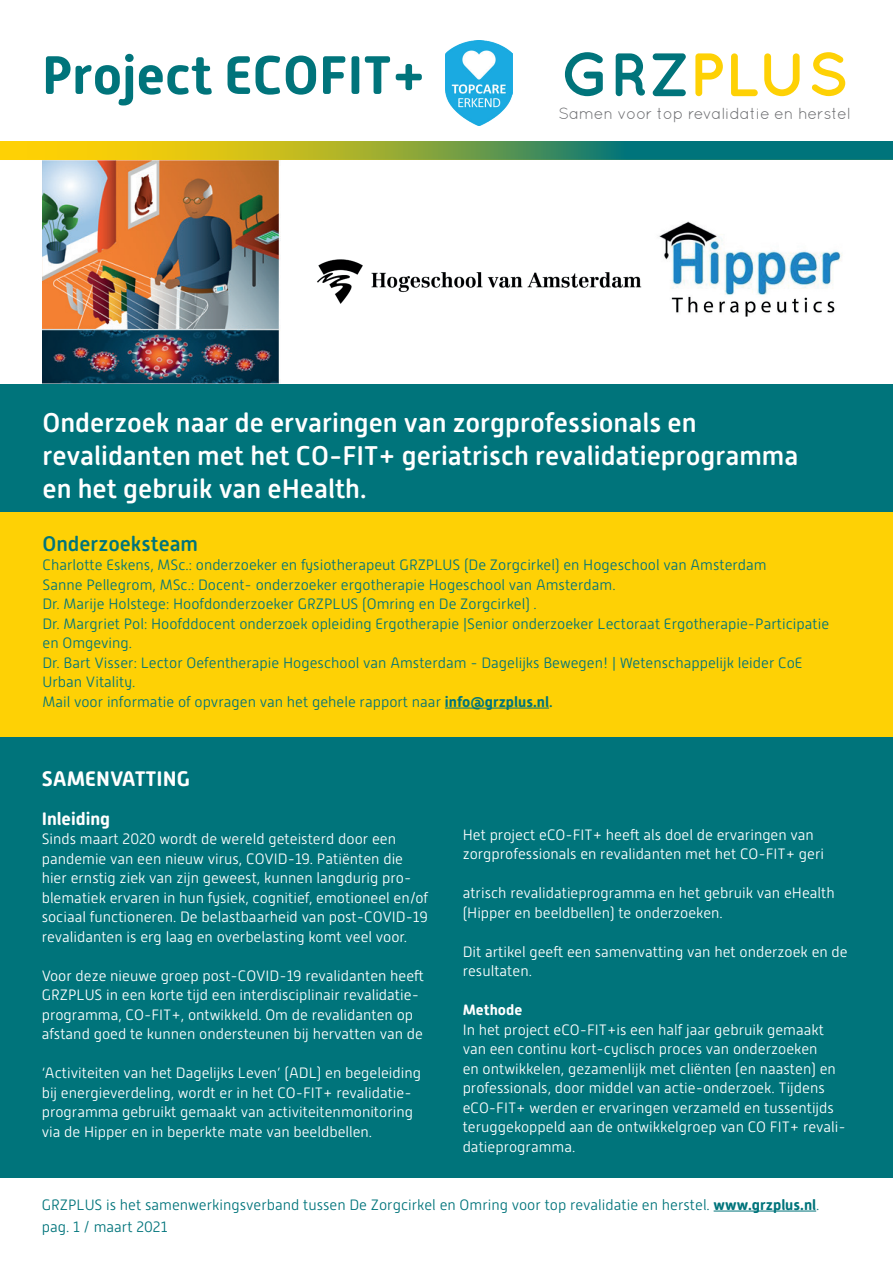
<style>
.page{position:relative;width:893px;height:1263px;background:#fff}
.page>*{position:absolute;margin:0;border:0;box-sizing:border-box;transform-origin:0 0}
.t1{font:700 61.05px "Quicksand";color:#fed105}
.t2{font:700 54px "Alwyn New Rounded";color:#00747b}
.t3{font:500 27px/33px "Alwyn New Rounded";color:#fff}
.t4{font:500 21px "Alwyn New Rounded";color:#00747b}
.t5{font:700 21px "Alwyn New Rounded";color:#fff}
.t6{font:700 18px "Alwyn New Rounded";color:#fff}
.t7{font:16.05px "Quicksand";letter-spacing:-.015em;color:#6c6d70}
.t8{font:300 15px/19.5px "Alwyn New Rounded";color:#fff}
.t9{font:300 15px/19.5px "Alwyn New Rounded";color:#00747b}
.t10{font:700 15px "Alwyn New Rounded";color:#fff}
.s1{color:#00747b}
.s2{font-weight:700}
.s3{font-weight:500}
</style>
<div class="page">
<img style="left:43px;top:161px;width:238px;height:224px">
<svg style="left:0;top:141px;width:893px;height:18px;background:#759e43"></svg>
<div style="left:0;top:385px;width:893px;height:793px;background:#00747b"></div>
<img style="left:659px;top:221px;width:184px;height:96px">
<img style="left:317px;top:259px;width:325px;height:45px">
<img style="left:446px;top:41px;width:67px;height:84px">
<div style="left:0;top:512px;width:893px;height:224px;background:#fed105"></div>
<hr style="left:445px;top:708px;width:104px;height:1px;background:#00747b">
<hr style="left:714px;top:1211px;width:102px;height:1px;background:#00747b">
<h2 class="t2" style="left:42px;top:44px;width:386px">Project ECOFIT+</h2>
<h1 class="t1" style="left:560px;top:38px;width:289px"><span class="s1">GRZ</span>PLUS</h1>
<p class="t7" style="left:559px;top:104px;width:294px">Samen voor top revalidatie en herstel</p>
<h3 class="t3" style="left:43px;top:406px;width:757px">Onderzoek naar de ervaringen van zorgprofessionals en revalidanten met het CO-FIT+ geriatrisch revalidatieprogramma en het gebruik van eHealth.</h3>
<h3 class="t4" style="left:43px;top:531px;width:157px">Onderzoeksteam</h3>
<p class="t9" style="left:43px;top:555px;width:788px">Charlotte Eskens, MSc.: onderzoeker en fysiotherapeut GRZPLUS (De Zorgcirkel) en Hogeschool van Amsterdam<br>Sanne Pellegrom, MSc.: Docent- onderzoeker ergotherapie Hogeschool van Amsterdam.<br>Dr. Marije Holstege: Hoofdonderzoeker GRZPLUS (Omring en De Zorgcirkel) .<br>Dr. Margriet Pol: Hoofddocent onderzoek opleiding Ergotherapie |Senior onderzoeker Lectoraat Ergotherapie-Participatie en Omgeving.<br>Dr. Bart Visser: Lector Oefentherapie Hogeschool van Amsterdam - Dagelijks Bewegen! | Wetenschappelijk leider CoE Urban Vitality.<br>Mail voor informatie of opvragen van het gehele rapport naar <span class="s2">info@grzplus.nl</span><span class="s3">.</span></p>
<h3 class="t5" style="left:42px;top:766px;width:150px">SAMENVATTING</h3>
<p class="t6" style="left:42px;top:808px;width:70px">Inleiding</p>
<p class="t8" style="left:42px;top:829px;width:388px">Sinds maart 2020 wordt de wereld geteisterd door een pandemie van een nieuw virus, COVID-19. Patiënten die hier ernstig ziek van zijn geweest, kunnen langdurig pro&shy;blematiek ervaren in hun fysiek, cognitief, emotioneel en/of sociaal functioneren. De belastbaarheid van post-COVID-19 revalidanten is erg laag en overbelasting komt veel voor.</p>
<p class="t8" style="left:42px;top:966px;width:384px">Voor deze nieuwe groep post-COVID-19 revalidanten heeft GRZPLUS in een korte tijd een interdisciplinair revalidatie&shy;programma, CO-FIT+, ontwikkeld. Om de revalidanten op afstand goed te kunnen ondersteunen bij hervatten van de</p>
<p class="t8" style="left:42px;top:1063px;width:381px">‘Activiteiten van het Dagelijks Leven’ (ADL) en begeleiding bij energieverdeling, wordt er in het CO-FIT+ revalidatie&shy;programma gebruikt gemaakt van activiteitenmonitoring via de Hipper en in beperkte mate van beeldbellen.</p>
<p class="t8" style="left:463px;top:825px;width:363px">Het project eCO-FIT+ heeft als doel de ervaringen van zorgprofessionals en revalidanten met het CO-FIT+ geri</p>
<p class="t8" style="left:463px;top:883px;width:374px">atrisch revalidatieprogramma en het gebruik van eHealth (Hipper en beeldbellen) te onderzoeken.</p>
<p class="t8" style="left:463px;top:942px;width:387px">Dit artikel geeft een samenvatting van het onderzoek en de resultaten.</p>
<p class="t10" style="left:463px;top:1001px;width:61px">Methode</p>
<p class="t8" style="left:463px;top:1020px;width:385px">In het project eCO-FIT+is een half jaar gebruik gemaakt van een continu kort-cyclisch proces van onderzoeken<br>en ontwikkelen, gezamenlijk met cliënten (en naasten) en professionals, door middel van actie-onderzoek. Tijdens eCO-FIT+ werden er ervaringen verzameld en tussentijds teruggekoppeld aan de ontwikkelgroep van CO FIT+ revali&shy;datieprogramma.</p>
<p class="t9" style="left:42px;top:1195px;width:779px">GRZPLUS is het samenwerkingsverband tussen De Zorgcirkel en Omring voor top revalidatie en herstel. <span class="s2">www.grzplus.nl</span>.</p>
<p class="t9" style="left:42px;top:1217px;width:127px">pag. 1 / maart 2021</p>
</div>
